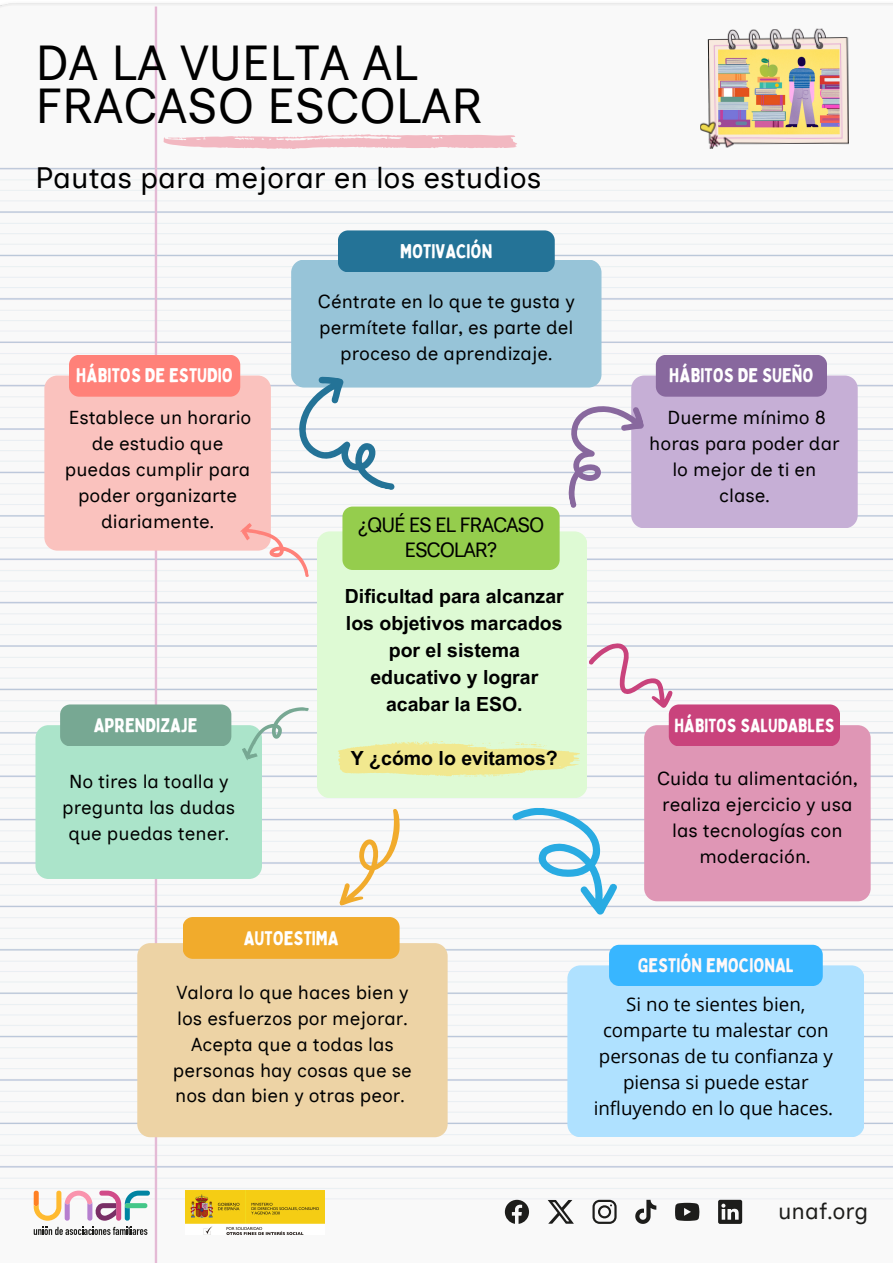
<style>
.page{position:relative;width:893px;height:1263px;background:#fff}
.page>*{position:absolute;margin:0;border:0;box-sizing:border-box;transform-origin:0 0}
.t1{font:48.97px/42.8px "Inclusive Sans";color:#000}
.t2{font:29.47px "Inclusive Sans";color:#000}
.t3{font:22.65px "Inclusive Sans";color:#1d1d1b}
.t4{font:20.55px/24.2px "Inclusive Sans";letter-spacing:-.055em;color:#000;text-align:center}
.t5{font:700 19.5px/27px "Arial MT Pro";color:#000;text-align:center}
.t6{font:19.5px "Bobby Jones";color:#fff}
.t7{font:19.5px "Bobby Jones";color:#fff8f8}
.t8{font:18.75px/25.9px "Inclusive Sans";color:#000;text-align:center}
.t9{font:18.75px/25.9px "Open Sans";color:#000;text-align:center}
.t10{font:18.75px "Bobby Jones";color:#fff}
</style>
<div class="page">
<img style="left:0;top:3px;width:893px;height:1260px">
<div style="left:291px;top:260px;width:310px;height:128px;background:#97c4d8;border-radius:13px"></div>
<div style="left:338px;top:230px;width:217px;height:42px;background:#247397"></div>
<div style="left:631px;top:375px;width:226px;height:153px;background:#c6afd6;border-radius:13px"></div>
<div style="left:644px;top:725px;width:226px;height:176px;background:#df96b5;border-radius:13px"></div>
<svg style="left:587px;top:639px;width:253px;height:107px"></svg>
<div style="left:137px;top:943px;width:310px;height:194px;background:#edd3a5;border-radius:13px"></div>
<div style="left:183px;top:917px;width:216px;height:42px;background:#f1ab2c"></div>
<div style="left:44px;top:375px;width:227px;height:176px;background:#fac2be;border-radius:13px"></div>
<div style="left:35px;top:725px;width:227px;height:154px;background:#abe4ca;border-radius:13px"></div>
<div style="left:60px;top:704px;width:171px;height:42px;background:#77a893"></div>
<svg style="left:240px;top:700px;width:69px;height:68px"></svg>
<svg style="left:321px;top:808px;width:95px;height:98px"></svg>
<div style="left:567px;top:965px;width:297px;height:172px;background:#afe1ff"></div>
<div style="left:609px;top:945px;width:213px;height:41px;background:#38b6ff;border-radius:10px"></div>
<svg style="left:504px;top:805px;width:119px;height:112px"></svg>
<svg style="left:163px;top:134px;width:355px;height:15px"></svg>
<div style="left:317px;top:531px;width:270px;height:267px;background:#defad4;border-radius:13px"></div>
<svg style="left:69px;top:355px;width:758px;height:231px"></svg>
<svg style="left:338px;top:741px;width:242px;height:36px"></svg>
<svg style="left:34px;top:1227px;width:113px;height:8px"></svg>
<svg style="left:34px;top:1190px;width:116px;height:31px"></svg>
<svg style="left:505px;top:1200px;width:24px;height:24px"></svg>
<svg style="left:592px;top:1200px;width:24px;height:24px"></svg>
<svg style="left:548px;top:1200px;width:25px;height:24px"></svg>
<svg style="left:635px;top:1200px;width:21px;height:24px"></svg>
<svg style="left:675px;top:1203px;width:24px;height:18px"></svg>
<svg style="left:718px;top:1200px;width:24px;height:24px"></svg>
<img style="left:185px;top:1190px;width:139px;height:45px">
<img style="left:699px;top:28px;width:150px;height:121px">
<img style="left:718px;top:49px;width:121px;height:86px">
<h5 class="t1" style="left:35px;top:42px;width:449px">DA LA VUELTA AL<br>FRACASO ESCOLAR</h5>
<p class="t2" style="left:35px;top:160px;width:507px">Pautas para mejorar en los estudios</p>
<h2 class="t6" style="left:76px;top:363px;width:158px">HÁBITOS DE ESTUDIO</h2>
<h5 class="t8" style="left:65px;top:404px;width:188px">Establece un horario de estudio que puedas cumplir para poder organizarte diariamente.</h5>
<p class="t6" style="left:94px;top:713px;width:105px">APRENDIZAJE</p>
<p class="t8" style="left:62px;top:769px;width:174px">No tires la toalla y pregunta las dudas que puedas tener.</p>
<p class="t6" style="left:400px;top:239px;width:93px">MOTIVACIÓN</p>
<h3 class="t8" style="left:318px;top:289px;width:258px">Céntrate en lo que te gusta y permítete fallar, es parte del proceso de aprendizaje.</h3>
<p class="t4" style="left:358px;top:513px;width:188px">¿QUÉ ES EL FRACASO<br>ESCOLAR?</p>
<p class="t5" style="left:345px;top:585px;width:220px">Dificultad para alcanzar los objetivos marcados por el sistema educativo y lograr acabar la ESO.</p>
<p class="t5" style="left:351px;top:747px;width:208px">Y ¿cómo lo evitamos?</p>
<p class="t6" style="left:244px;top:925px;width:96px">AUTOESTIMA</p>
<p class="t6" style="left:669px;top:363px;width:146px">HÁBITOS DE SUEÑO</p>
<p class="t8" style="left:649px;top:404px;width:192px">Duerme mínimo 8 horas para poder dar lo mejor de ti en clase.</p>
<h1 class="t10" style="left:674px;top:714px;width:162px">HÁBITOS SALUDABLES</h1>
<p class="t8" style="left:657px;top:766px;width:202px">Cuida tu alimentación, realiza ejercicio y usa las tecnologías con moderación.</p>
<h5 class="t7" style="left:638px;top:953px;width:158px">GESTIÓN EMOCIONAL</h5>
<h6 class="t8" style="left:173px;top:979px;width:240px">Valora lo que haces bien y los esfuerzos por mejorar.<br>Acepta que a todas las personas hay cosas que se nos dan bien y otras peor.</h6>
<h6 class="t9" style="left:593px;top:991px;width:241px">Si no te sientes bien, comparte tu malestar con personas de tu confianza y piensa si puede estar influyendo en lo que haces.</h6>
<h5 class="t3" style="left:778px;top:1198px;width:92px">unaf.org</h5>
</div>
